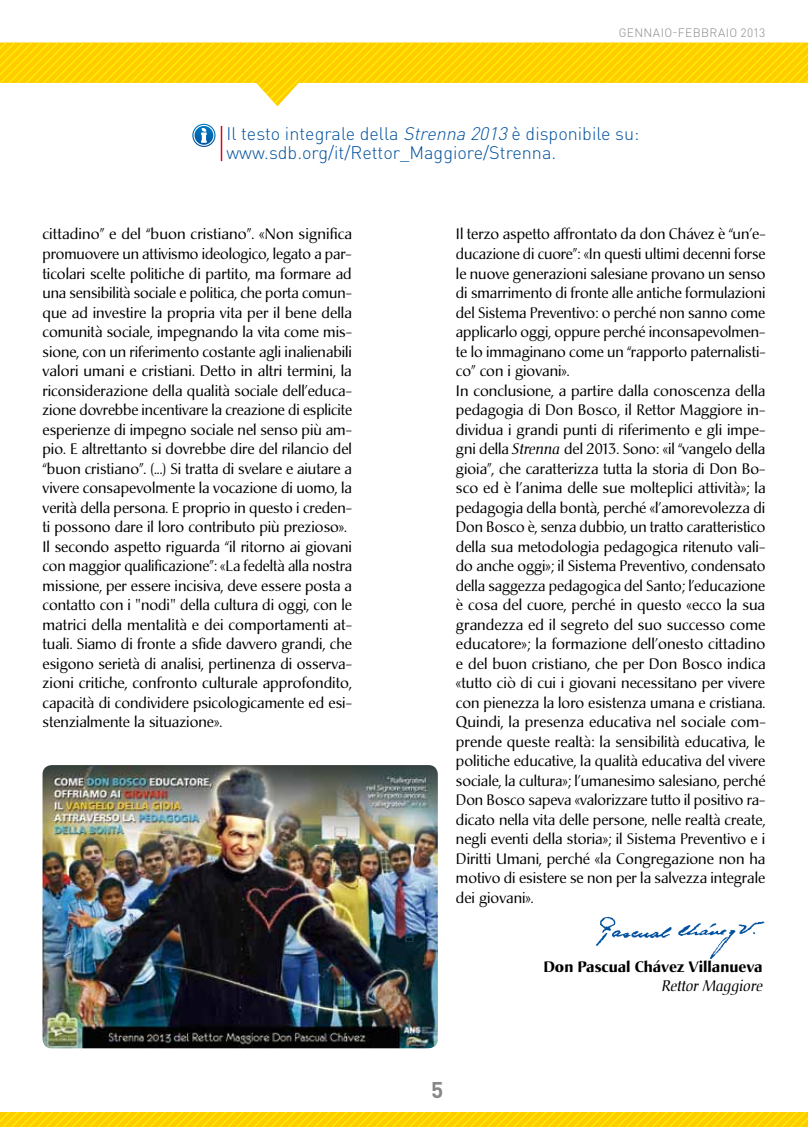
<style>
.page{position:relative;width:808px;height:1127px;background:#fff}
.page>*{position:absolute;margin:0;border:0;box-sizing:border-box;transform-origin:0 0}
.t1{font:700 22.5px "DIN Pro";color:#87888a}
.t2{font:300 18px/19.5px "DIN Pro";color:#00519e}
.t3{font:15px/19.5px "Christiana";color:#000}
.t4{font:700 15px/19.5px "Christiana";color:#000;text-align:right}
.t5{font:300 12px "DIN Pro";letter-spacing:.03em;color:#87888a}
.s1{font-style:italic}
.s2{font-weight:400;font-style:italic;color:#fff}
.s3{font-weight:400;font-style:italic}
</style>
<div class="page">
<svg style="left:0;top:43px;width:808px;height:63px"></svg>
<img style="left:43px;top:765px;width:395px;height:283px">
<img style="left:596px;top:916px;width:169px;height:43px">
<svg style="left:0;top:1112px;width:808px;height:15px"></svg>
<hr style="left:221px;top:126px;width:1px;height:35px;background:#e2001a">
<svg style="left:192px;top:124px;width:24px;height:23px"></svg>
<p class="t5" style="left:619px;top:25px;width:148px">GENNAIO-FEBBRAIO 2013</p>
<p class="t2" style="left:226px;top:123px;width:414px">Il testo integrale della <span class="s1">Strenna 2013</span> è disponibile su: www.sdb.org/it/Rettor_M aggiore/Strenna.</p>
<p class="t3" style="left:43px;top:225px;width:311px">cittadino” e del “buon cristiano”. «Non significa promuovere un attivismo ideologico, legato a par&shy;ticolari scelte politiche di partito, ma formare ad una sensibilità sociale e politica, che porta comun&shy;que ad investire la propria vita per il bene della comunità sociale, impegnando la vita come mis&shy;sione, con un riferimento costante agli inalienabili valori umani e cristiani. Detto in altri termini, la riconsiderazione della qualità sociale dell’educa&shy;zione dovrebbe incentivare la creazione di esplicite esperienze di impegno sociale nel senso più am&shy;pio. E altrettanto si dovrebbe dire del rilancio del “buon cristiano”. (...) Si tratta di svelare e aiutare a vivere consapevolmente la vocazione di uomo, la verità della persona. E proprio in questo i creden&shy;ti possono dare il loro contributo più prezioso».<br>Il secondo aspetto riguarda “il ritorno ai giovani con maggior qualificazione”: «La fedeltà alla nostra missione, per essere incisiva, deve essere posta a contatto con i "nodi" della cultura di oggi, con le matrici della mentalità e dei comportamenti at&shy;tuali. Siamo di fronte a sfide davvero grandi, che esigono serietà di analisi, pertinenza di osserva&shy;zioni critiche, confronto culturale approfondito, capacità di condividere psicologicamente ed esi&shy;stenzialmente la situazione».</p>
<p class="t3" style="left:456px;top:225px;width:311px">Il terzo aspetto affrontato da don Chávez è “un’e&shy;ducazione di cuore”: «In questi ultimi decenni forse le nuove generazioni salesiane provano un senso di smarrimento di fronte alle antiche formulazioni del Sistema Preventivo: o perché non sanno come applicarlo oggi, oppure perché inconsapevolmen&shy;te lo immaginano come un “rapporto paternalisti&shy;co” con i giovani».<br>In conclusione, a partire dalla conoscenza della pedagogia di Don Bosco, il Rettor Maggiore in&shy;dividua i grandi punti di riferimento e gli impe&shy;gni della <span class="s1">Strenna</span> del 2013. Sono: «il “vangelo della gioia”, che caratterizza tutta la storia di Don Bo&shy;sco ed è l’anima delle sue molteplici attività»; la pedagogia della bontà, perché «l’amorevolezza di Don Bosco è, senza dubbio, un tratto caratteristico della sua metodologia pedagogica ritenuto vali&shy;do anche oggi»; il Sistema Preventivo, condensato della saggezza pedagogica del Santo; l’educazione è cosa del cuore, perché in questo «ecco la sua grandezza ed il segreto del suo successo come educatore»; la formazione dell’onesto cittadino e del buon cristiano, che per Don Bosco indica «tutto ciò di cui i giovani necessitano per vivere con pienezza la loro esistenza umana e cristiana.<br>Quindi, la presenza educativa nel sociale com&shy;prende queste realtà: la sensibilità educativa, le politiche educative, la qualità educativa del vivere sociale, la cultura»; l’umanesimo salesiano, perché Don Bosco sapeva «valorizzare tutto il positivo ra&shy;dicato nella vita delle persone, nelle realtà create, negli eventi della storia»; il Sistema Preventivo e i Diritti Umani, perché «la Congregazione non ha motivo di esistere se non per la salvezza integrale dei giovani».</p>
<h1 class="t1" style="left:431px;top:1075px;width:14px">5</h1>
<p class="t4" style="left:543px;top:957px;width:224px">Don Pascual Chávez Villanueva<span class="s2">,<br></span><span class="s3">Rettor Maggiore</span></p>
</div>
